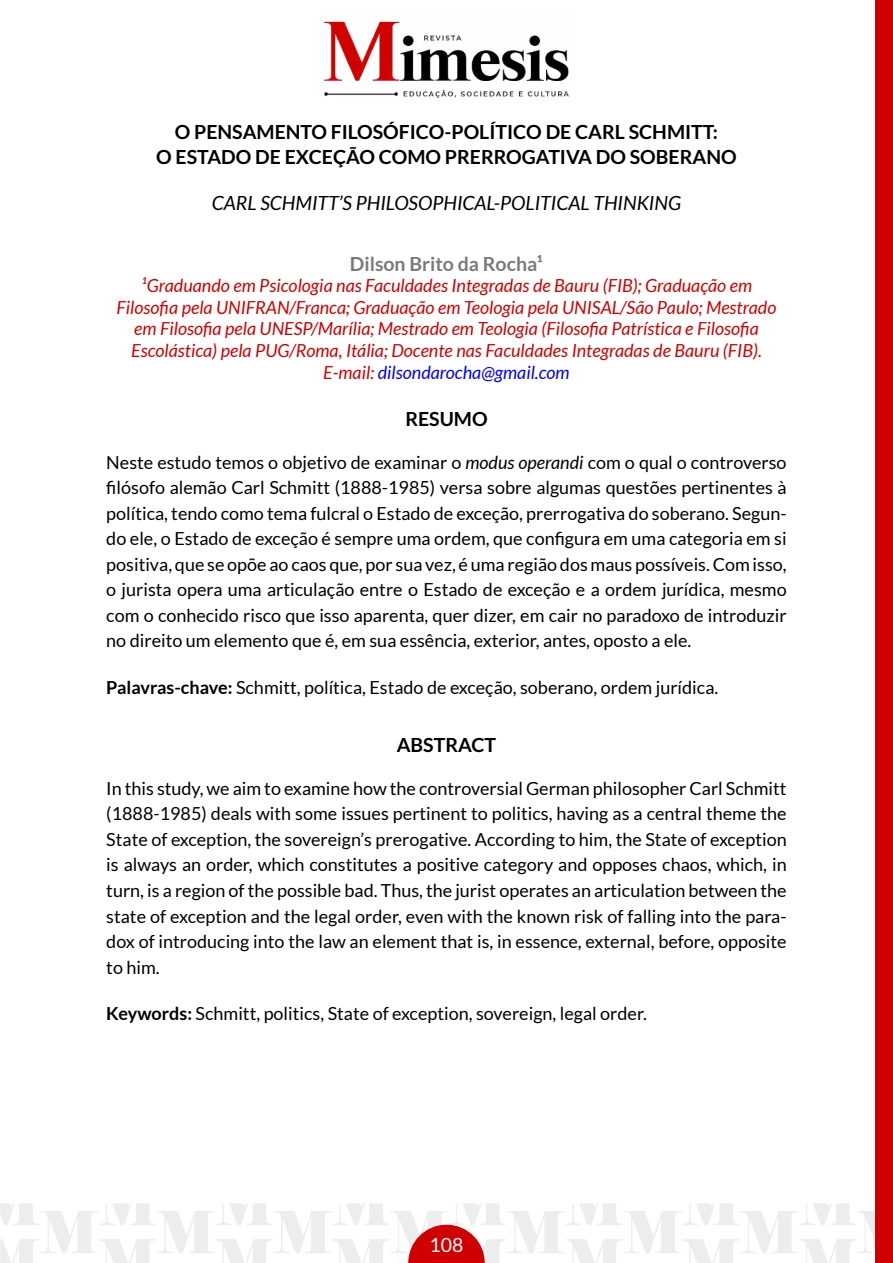
<style>
.page{position:relative;width:893px;height:1263px;background:#fff}
.page>*{position:absolute;margin:0;border:0;box-sizing:border-box;transform-origin:0 0}
.t1{font:700 19.5px/24.9px "Lato";color:#000;text-align:center}
.t2{font:italic 19.5px "Lato";color:#000}
.t3{font:700 19.5px "Lato";color:#7a7a7a}
.t4{font:19.5px "Lato";color:#fff}
.t5{font:18px/25.5px "Lato";color:#000;text-align:justify}
.t6{font:italic 18px/21.6px "Lato";color:#d10000;text-align:center}
.s1{color:#00f}
.s2{font-style:italic}
.s3{font-weight:700}
</style>
<div class="page">
<img style="left:0;top:1203px;width:876px;height:60px">
<svg style="left:408px;top:1225px;width:77px;height:38px;background:#d93535"></svg>
<div style="left:876px;top:0;width:17px;height:1263px;background:#d10000"></div>
<img style="left:324px;top:21px;width:245px;height:78px">
<p class="t1" style="left:156px;top:119px;width:582px">O PENSAMENTO FILOSÓFICO-POLÍTICO DE CARL SCHMITT:<br>O ESTADO DE EXCEÇÃO COMO PRERROGATIVA DO SOBERANO</p>
<p class="t2" style="left:212px;top:192px;width:471px">CARL SCHMITT’S PHILOSOPHICAL-POLITICAL THINKING</p>
<p class="t3" style="left:350px;top:252px;width:195px">Dilson Brito da Rocha¹</p>
<p class="t6" style="left:117px;top:275px;width:661px">¹Graduando em Psicologia nas Faculdades Integradas de Bauru (FIB); Graduação em Filosofia pela UNIFRAN/Franca; Graduação em Teologia pela UNISAL/São Paulo; Mestrado em Filosofia pela UNESP/Marília; Mestrado em Teologia (Filosofia Patrística e Filosofia Escolástica) pela PUG/Roma, Itália; Docente nas Faculdades Integradas de Bauru (FIB).<br>E-mail: <span class="s1">dilsondarocha@gmail.com</span></p>
<p class="t1" style="left:405px;top:406px;width:84px">RESUMO</p>
<p class="t5" style="left:106px;top:449px;width:682px">Neste estudo temos o objetivo de examinar o <span class="s2">modus operandi</span> com o qual o controverso filósofo alemão Carl Schmitt (1888-1985) versa sobre algumas questões pertinentes à política, tendo como tema fulcral o Estado de exceção, prerrogativa do soberano. Segun&shy;do ele, o Estado de exceção é sempre uma ordem, que configura em uma categoria em si positiva, que se opõe ao caos que, por sua vez, é uma região dos maus possíveis. Com isso, o jurista opera uma articulação entre o Estado de exceção e a ordem jurídica, mesmo com o conhecido risco que isso aparenta, quer dizer, em cair no paradoxo de introduzir no direito um elemento que é, em sua essência, exterior, antes, oposto a ele.</p>
<p class="t5" style="left:106px;top:675px;width:613px"><span class="s3">Palavras-chave:</span> Schmitt, política, Estado de exceção, soberano, ordem jurídica.</p>
<p class="t1" style="left:397px;top:733px;width:101px">ABSTRACT</p>
<p class="t5" style="left:106px;top:775px;width:682px">In this study, we aim to examine how the controversial German philosopher Carl Schmitt (1888-1985) deals with some issues pertinent to politics, having as a central theme the State of exception, the sovereign’s prerogative. According to him, the State of exception is always an order, which constitutes a positive category and opposes chaos, which, in turn, is a region of the possible bad. Thus, the jurist operates an articulation between the state of exception and the legal order, even with the known risk of falling into the para&shy;dox of introducing into the law an element that is, in essence, external, before, opposite to him.</p>
<p class="t5" style="left:106px;top:1001px;width:542px"><span class="s3">Keywords:</span> Schmitt, politics, State of exception, sovereign, legal order.</p>
<p class="t4" style="left:429px;top:1234px;width:35px">108</p>
</div>
